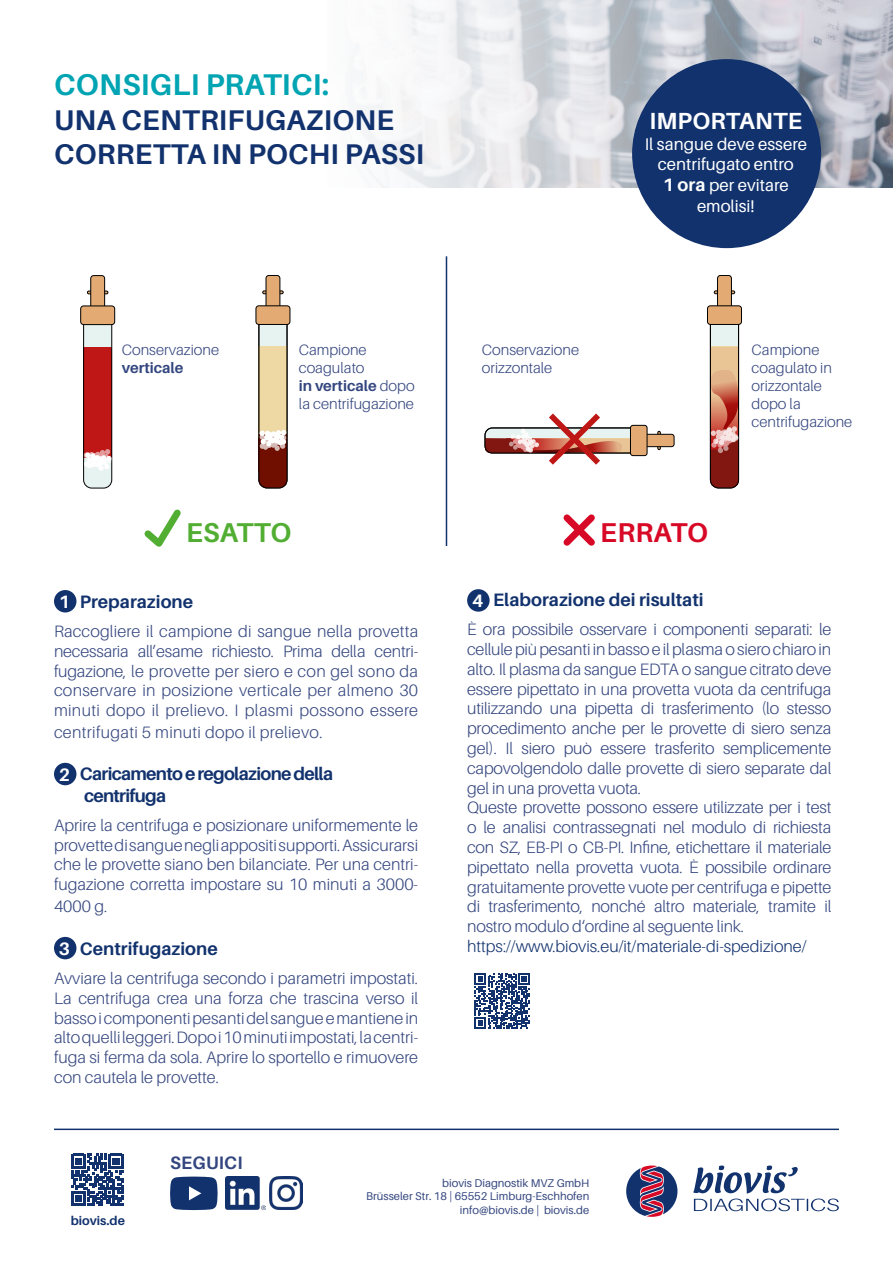
<style>
.page{position:relative;width:893px;height:1263px;background:#fff}
.page>*{position:absolute;margin:0;border:0;box-sizing:border-box;transform-origin:0 0}
.t1{font:700 30px "Aileron";letter-spacing:.01em;color:#00a4b2}
.t2{font:700 28.5px/34.5px "Aileron";letter-spacing:.01em;color:#12326e}
.t3{font:700 27.3px "Aileron";letter-spacing:.005em;color:#52ae32}
.t4{font:700 27.3px "Aileron";letter-spacing:.01em;color:#d70926}
.t5{font:700 23.4px "Aileron";letter-spacing:.01em;color:#fff}
.t6{font:700 18px "Aileron";color:#12326e}
.t7{font:700 18px/21.6px "Aileron";letter-spacing:-.04em;color:#12326e}
.t8{font:700 18px "Aileron";letter-spacing:.01em;color:#34467f}
.t9{font:16.95px/20.7px "Aileron";color:#fff;text-align:center}
.t10{font:300 16.5px/19.8px "Aileron";letter-spacing:-.01em;color:#34467f;text-align:justify}
.t11{font:300 16.5px "Aileron";color:#12326e}
.t12{font:300 16.5px "Aileron";letter-spacing:.02em;color:#34467f}
.t13{font:300 15px/18px "Aileron";color:#34467f}
.t14{font:700 15px "Aileron";color:#34467f}
.t15{font:700 12.6px "Aileron";color:#12326e}
.t16{font:11.25px/13.5px "Aileron";color:#34467f;text-align:right}
.s1{font-weight:700;font-size:18px}
.s2{font-weight:700}
.s3{color:#fff}
</style>
<div class="page">
<img style="left:361px;top:0;width:532px;height:187px">
<div style="left:54px;top:590px;width:22px;height:22px;background:#12326e;border-radius:50%"></div>
<div style="left:54px;top:763px;width:22px;height:22px;background:#12326e;border-radius:50%"></div>
<div style="left:54px;top:937px;width:22px;height:22px;background:#12326e;border-radius:50%"></div>
<div style="left:467px;top:589px;width:23px;height:23px;background:#12326e;border-radius:50%"></div>
<div style="left:84px;top:311px;width:28px;height:177px;background:#e7f3f0;border-radius:8px"></div>
<div style="left:87px;top:291px;width:21px;height:3px;border:1px solid #000"></div>
<div style="left:91px;top:276px;width:14px;height:33px;background:#e3ab73;border-radius:3px"></div>
<div style="left:90px;top:275px;width:15px;height:35px;border:1px solid #000;border-radius:3px"></div>
<div style="left:84px;top:347px;width:28px;height:110px;background:#be1716"></div>
<div style="left:83px;top:311px;width:29px;height:177px;border:1px solid #000;border-radius:8px"></div>
<div style="left:81px;top:306px;width:34px;height:19px;background:#e3ab73;border-radius:3px"></div>
<div style="left:80px;top:306px;width:35px;height:19px;border:1px solid #000;border-radius:3px"></div>
<svg style="left:83px;top:449px;width:29px;height:22px"></svg>
<div style="left:262px;top:291px;width:22px;height:3px;border:1px solid #000"></div>
<div style="left:259px;top:311px;width:28px;height:177px;background:#e7f3f0;border-radius:8px"></div>
<div style="left:266px;top:275px;width:14px;height:34px;background:#e3ab73;border-radius:3px"></div>
<div style="left:266px;top:275px;width:14px;height:34px;border:1px solid #000;border-radius:3px"></div>
<div style="left:259px;top:347px;width:28px;height:117px;background:#eed9a5"></div>
<div style="left:258px;top:311px;width:29px;height:177px;border:1px solid #000;border-radius:8px"></div>
<div style="left:256px;top:306px;width:34px;height:18px;background:#e3ab73;border-radius:3px"></div>
<div style="left:256px;top:305px;width:34px;height:20px;border:1px solid #000;border-radius:3px"></div>
<svg style="left:258px;top:430px;width:29px;height:58px;background:#8f4e43"></svg>
<div style="left:714px;top:291px;width:21px;height:3px;border:1px solid #000"></div>
<div style="left:710px;top:311px;width:28px;height:177px;background:#e7f3f0;border-radius:8px"></div>
<div style="left:717px;top:275px;width:14px;height:34px;background:#e3ab73;border-radius:3px"></div>
<div style="left:717px;top:275px;width:15px;height:34px;border:1px solid #000;border-radius:3px"></div>
<div style="left:707px;top:306px;width:34px;height:18px;background:#e3ab73;border-radius:3px"></div>
<div style="left:707px;top:305px;width:35px;height:20px;border:1px solid #000;border-radius:3px"></div>
<svg style="left:710px;top:347px;width:29px;height:141px;background:#b36955"></svg>
<div style="left:657px;top:431px;width:4px;height:19px;border:1px solid #000"></div>
<div style="left:644px;top:434px;width:30px;height:13px;background:#e3ab73;border-radius:3px"></div>
<div style="left:644px;top:434px;width:30px;height:13px;border:1px solid #000;border-radius:3px"></div>
<div style="left:630px;top:425px;width:17px;height:31px;background:#e3ab73;border-radius:3px"></div>
<div style="left:630px;top:425px;width:17px;height:31px;border:1px solid #000;border-radius:3px"></div>
<svg style="left:485px;top:413px;width:145px;height:52px"></svg>
<svg style="left:144px;top:509px;width:37px;height:38px"></svg>
<svg style="left:563px;top:514px;width:32px;height:32px"></svg>
<svg style="left:71px;top:1154px;width:52px;height:52px"></svg>
<hr style="left:54px;top:1128px;width:785px;height:2px;background:#12326e">
<svg style="left:474px;top:973px;width:56px;height:55px"></svg>
<hr style="left:446px;top:256px;width:1px;height:290px;background:#12326e">
<div style="left:632px;top:59px;width:189px;height:189px;background:#12326e;border-radius:50%"></div>
<svg style="left:170px;top:1176px;width:48px;height:34px;background:#324e82"></svg>
<img style="left:269px;top:1176px;width:34px;height:33px">
<img style="left:226px;top:1176px;width:39px;height:33px">
<svg style="left:626px;top:1165px;width:213px;height:52px"></svg>
<h1 class="t1" style="left:54px;top:68px;width:276px">CONSIGLI PRATICI:</h1>
<h2 class="t2" style="left:54px;top:103px;width:372px">UNA CENTRIFUGAZIONE<br>CORRETTA IN POCHI PASSI</h2>
<h3 class="t5" style="left:649px;top:108px;width:154px">IMPORTANTE</h3>
<p class="t9" style="left:645px;top:133px;width:164px">Il sangue deve essere centrifugato entro<br><span class="s1">1 ora</span> per evitare emolisi!</p>
<p class="t13" style="left:122px;top:341px;width:99px">Conservazione</p>
<p class="t14" style="left:122px;top:360px;width:63px">verticale</p>
<p class="t13" style="left:299px;top:341px;width:117px">Campione coagulato<br><span class="s2">in verticale</span> dopo la centrifugazione</p>
<p class="t13" style="left:752px;top:341px;width:102px">Campione coagulato in orizzontale dopo la centrifugazione</p>
<p class="t13" style="left:482px;top:341px;width:99px">Conservazione orizzontale</p>
<h3 class="t3" style="left:186px;top:517px;width:107px">ESATTO</h3>
<h3 class="t4" style="left:600px;top:517px;width:109px">ERRATO</h3>
<p class="t6" style="left:59px;top:592px;width:136px"><span class="s3">1</span> Preparazione</p>
<p class="t10" style="left:54px;top:622px;width:366px">Raccogliere il campione di sangue nella provetta necessaria all’esame richiesto. Prima della centri&shy;fugazione, le provette per siero e con gel sono da conservare in posizione verticale per almeno 30 minuti dopo il prelievo. I plasmi possono essere</p>
<p class="t12" style="left:54px;top:723px;width:270px">centrifugati 5 minuti dopo il prelievo.</p>
<p class="t7" style="left:84px;top:763px;width:251px;text-indent:-25px"><span class="s3">2</span> Caricamento e regolazione della centrifuga</p>
<p class="t10" style="left:54px;top:815px;width:366px">Aprire la centrifuga e posizionare uniformemente le provette di sangue negli appositi supporti. Assicurarsi che le provette siano ben bilanciate. Per una centri&shy;fugazione corretta impostare su 10 minuti a 3000-</p>
<p class="t10" style="left:54px;top:896px;width:55px">4000 g.</p>
<p class="t6" style="left:59px;top:939px;width:160px"><span class="s3">3</span> Centrifugazione</p>
<p class="t10" style="left:54px;top:968px;width:366px">Avviare la centrifuga secondo i parametri impostati.<br>La centrifuga crea una forza che trascina verso il basso i componenti pesanti del sangue e mantiene in alto quelli leggeri. Dopo i 10 minuti impostati, la centri&shy;fuga si ferma da sola. Aprire lo sportello e rimuovere con cautela le provette.</p>
<p class="t8" style="left:170px;top:1152px;width:74px">SEGUICI</p>
<p class="t6" style="left:472px;top:590px;width:233px"><span class="s3">4</span> Elaborazione dei risultati</p>
<p class="t10" style="left:467px;top:620px;width:366px;text-align:left">È ora possibile osservare i componenti separati: le cellule più pesanti in basso e il plasma o siero chiaro in alto. Il plasma da sangue EDTA o sangue citrato deve essere pipettato in una provetta vuota da centrifuga utilizzando una pipetta di trasferimento (lo stesso procedimento anche per le provette di siero senza gel). Il siero può essere trasferito semplicemente capovolgendolo dalle provette di siero separate dal gel in una provetta vuota.<br>Queste provette possono essere utilizzate per i test o le analisi contrassegnati nel modulo di richiesta con SZ, EB-PI o CB-PI. Infine, etichettare il materiale pipettato nella provetta vuota. È possibile ordinare gratuitamente provette vuote per centrifuga e pipette di trasferimento, nonché altro materiale, tramite il nostro modulo d‘ordine al seguente link.</p>
<p class="t11" style="left:467px;top:937px;width:341px">https://www.biovis.eu/it/materiale-di-spedizione/</p>
<p class="t15" style="left:71px;top:1213px;width:56px">biovis.de</p>
<p class="t16" style="left:366px;top:1176px;width:225px">biovis Diagnostik MVZ GmbH<br>Brüsseler Str. 18 | 65552 Limburg-Eschhofen info@biovis.de | biovis.de</p>
</div>
